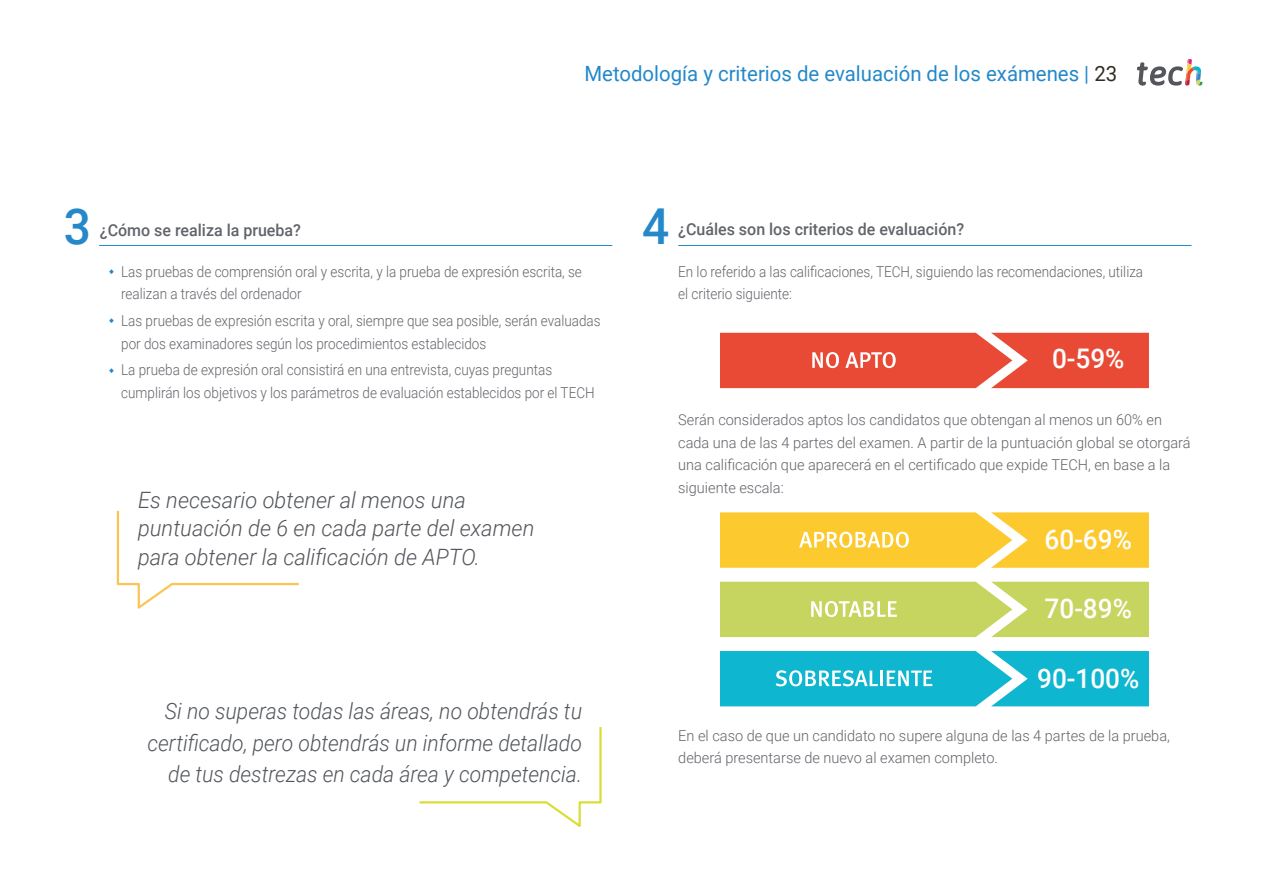
<style>
.page{position:relative;width:1263px;height:893px;background:#fff}
.page>*{position:absolute;margin:0;border:0;box-sizing:border-box;transform-origin:0 0}
.t1{font:500 49.5px "Roboto";color:#2488c9}
.t2{font:500 27px "Roboto";color:#fefefe}
.t3{font:italic 300 22.5px/31.5px "Roboto";color:#52555b;text-align:right;scale:.94 1}
.t4{font:italic 300 22.5px/28.5px "Roboto";color:#52555b}
.t5{font:21px "Roboto";color:#2488c9}
.t6{font:500 16.5px "Roboto";color:#61646a}
.t7{font:300 15px/22.5px "Roboto";color:#61646a;scale:.9 1}
.t8{font:300 15px/22.5px "Roboto";color:#61646a}
.s1{color:#312e20}
</style>
<div class="page">
<svg style="left:1137px;top:59px;width:65px;height:27px"></svg>
<div style="left:720px;top:333px;width:429px;height:55px;background:#e94a36"></div>
<svg style="left:720px;top:512px;width:429px;height:56px;background:#fccd3e"></svg>
<svg style="left:720px;top:582px;width:429px;height:55px;background:#c9d769"></svg>
<svg style="left:720px;top:651px;width:429px;height:55px;background:#22bbd2"></svg>
<hr style="left:99px;top:245px;width:513px;height:1px;background:#2488c9">
<hr style="left:678px;top:245px;width:513px;height:1px;background:#2488c9">
<svg style="left:116px;top:510px;width:183px;height:99px"></svg>
<svg style="left:419px;top:727px;width:183px;height:100px"></svg>
<h3 class="t5" style="left:584px;top:59px;width:534px">Metodología y criterios de evaluación de los exámenes | <span class="s1">23</span></h3>
<h1 class="t1" style="left:64px;top:192px;width:29px">3</h1>
<p class="t6" style="left:100px;top:218px;width:203px">¿Cómo se realiza la prueba?</p>
<p class="t7" style="left:121px;top:260px;width:513px">Las pruebas de comprensión oral y escrita, y la prueba de expresión escrita, se realizan a través del ordenador</p>
<p class="t7" style="left:121px;top:309px;width:534px">Las pruebas de expresión escrita y oral, siempre que sea posible, serán evaluadas por dos examinadores según los procedimientos establecidos</p>
<p class="t7" style="left:121px;top:358px;width:528px">La prueba de expresión oral consistirá en una entrevista, cuyas preguntas cumplirán los objetivos y los parámetros de evaluación establecidos por el TECH</p>
<h3 class="t4" style="left:138px;top:484px;width:398px">Es necesario obtener al menos una puntuación de 6 en cada parte del examen para obtener la calificación de APTO.</h3>
<h3 class="t3" style="left:147px;top:695px;width:464px">Si no superas todas las áreas, no obtendrás tu certificado, pero obtendrás un informe detallado de tus destrezas en cada área y competencia.</h3>
<h1 class="t1" style="left:642px;top:192px;width:29px">4</h1>
<p class="t6" style="left:678px;top:218px;width:287px">¿Cuáles son los criterios de evaluación?</p>
<p class="t7" style="left:678px;top:259px;width:518px">En lo referido a las calificaciones, TECH, siguiendo las recomendaciones, utiliza el criterio siguiente:</p>
<h2 class="t2" style="left:1052px;top:340px;width:74px">0-59%</h2>
<p class="t8" style="left:678px;top:408px;width:514px">Serán considerados aptos los candidatos que obtengan al menos un 60% en cada una de las 4 partes del examen. A partir de la puntuación global se otorgará una calificación que aparecerá en el certificado que expide TECH, en base a la siguiente escala:</p>
<h2 class="t2" style="left:1045px;top:521px;width:89px">60-69%</h2>
<h2 class="t2" style="left:1045px;top:590px;width:89px">70-89%</h2>
<h2 class="t2" style="left:1037px;top:659px;width:104px">90-100%</h2>
<p class="t8" style="left:678px;top:724px;width:493px">En el caso de que un candidato no supere alguna de las 4 partes de la prueba, deberá presentarse de nuevo al examen completo.</p>
</div>
